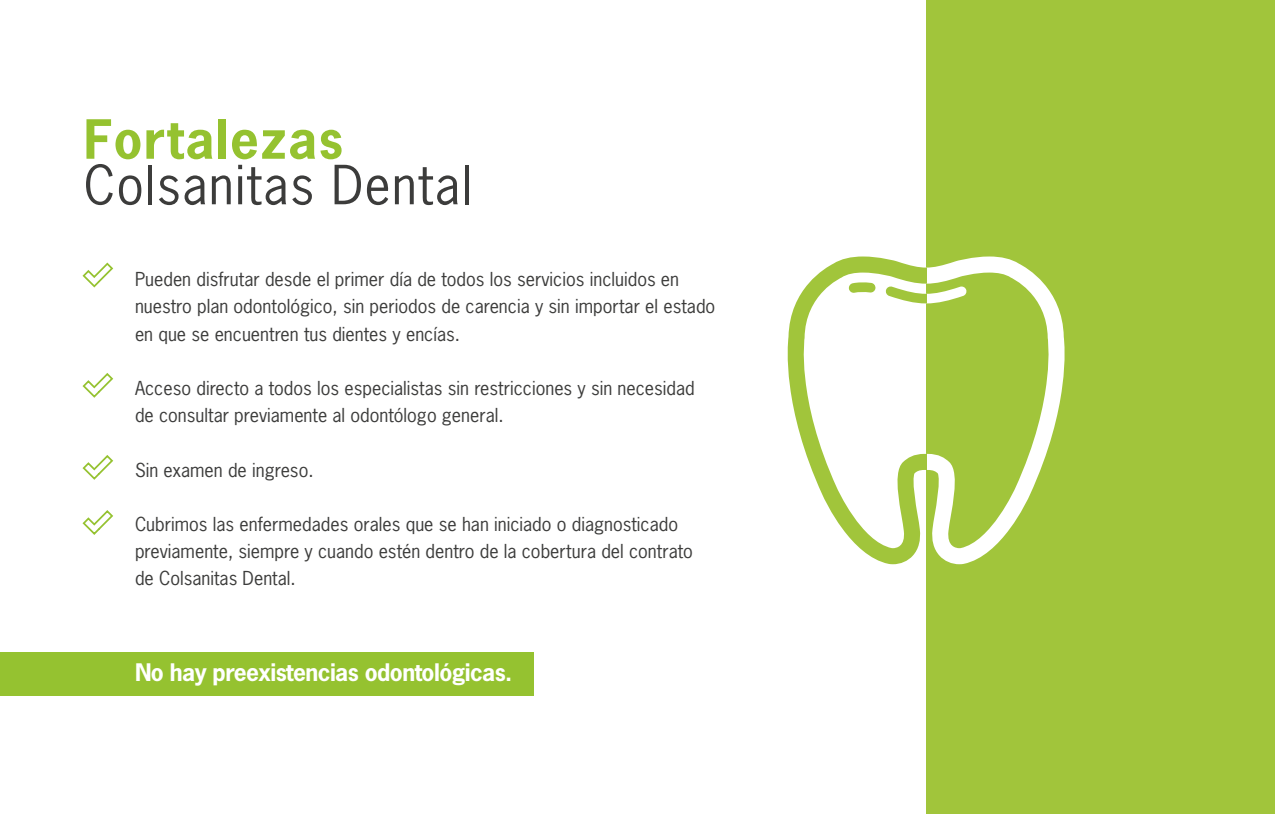
<style>
.page{position:relative;width:1275px;height:814px;background:#fff}
.page>*{position:absolute;margin:0;border:0;box-sizing:border-box;transform-origin:0 0}
.t1{font:50.75px "News Gothic Std";letter-spacing:.025em;color:#3c3c3b}
.t2{font:700 50.75px "News Gothic Std";letter-spacing:.025em;color:#95c230}
.t3{font:700 22.75px "News Gothic Std";letter-spacing:-.025em;color:#fff}
.t4{font:18.2px/27.1px "News Gothic Std";color:#3c3c3b}
</style>
<div class="page">
<div style="left:0;top:652px;width:533px;height:44px;background:#95c230"></div>
<div style="left:926px;top:0;width:348px;height:814px;background:#a1c53b"></div>
<svg style="left:926px;top:256px;width:139px;height:308px"></svg>
<svg style="left:787px;top:256px;width:139px;height:308px"></svg>
<svg style="left:848px;top:282px;width:27px;height:11px"></svg>
<svg style="left:885px;top:286px;width:81px;height:17px"></svg>
<svg style="left:82px;top:262px;width:32px;height:26px"></svg>
<svg style="left:82px;top:373px;width:32px;height:25px"></svg>
<svg style="left:82px;top:455px;width:32px;height:25px"></svg>
<svg style="left:82px;top:510px;width:31px;height:25px"></svg>
<h1 class="t2" style="left:84px;top:106px;width:261px">Fortalezas</h1>
<h1 class="t1" style="left:84px;top:152px;width:389px">Colsanitas Dental</h1>
<p class="t4" style="left:135px;top:265px;width:581px">Pueden disfrutar desde el primer día de todos los servicios incluidos en nuestro plan odontológico, sin periodos de carencia y sin importar el estado en que se encuentren tus dientes y encías.</p>
<p class="t4" style="left:135px;top:374px;width:561px">Acceso directo a todos los especialistas sin restricciones y sin necesidad de consultar previamente al odontólogo general.</p>
<p class="t4" style="left:135px;top:456px;width:180px">Sin examen de ingreso.</p>
<p class="t4" style="left:135px;top:510px;width:559px">Cubrimos las enfermedades orales que se han iniciado o diagnosticado previamente, siempre y cuando estén dentro de la cobertura del contrato de Colsanitas Dental.</p>
<p class="t3" style="left:135px;top:657px;width:379px">No hay preexistencias odontológicas.</p>
</div>
